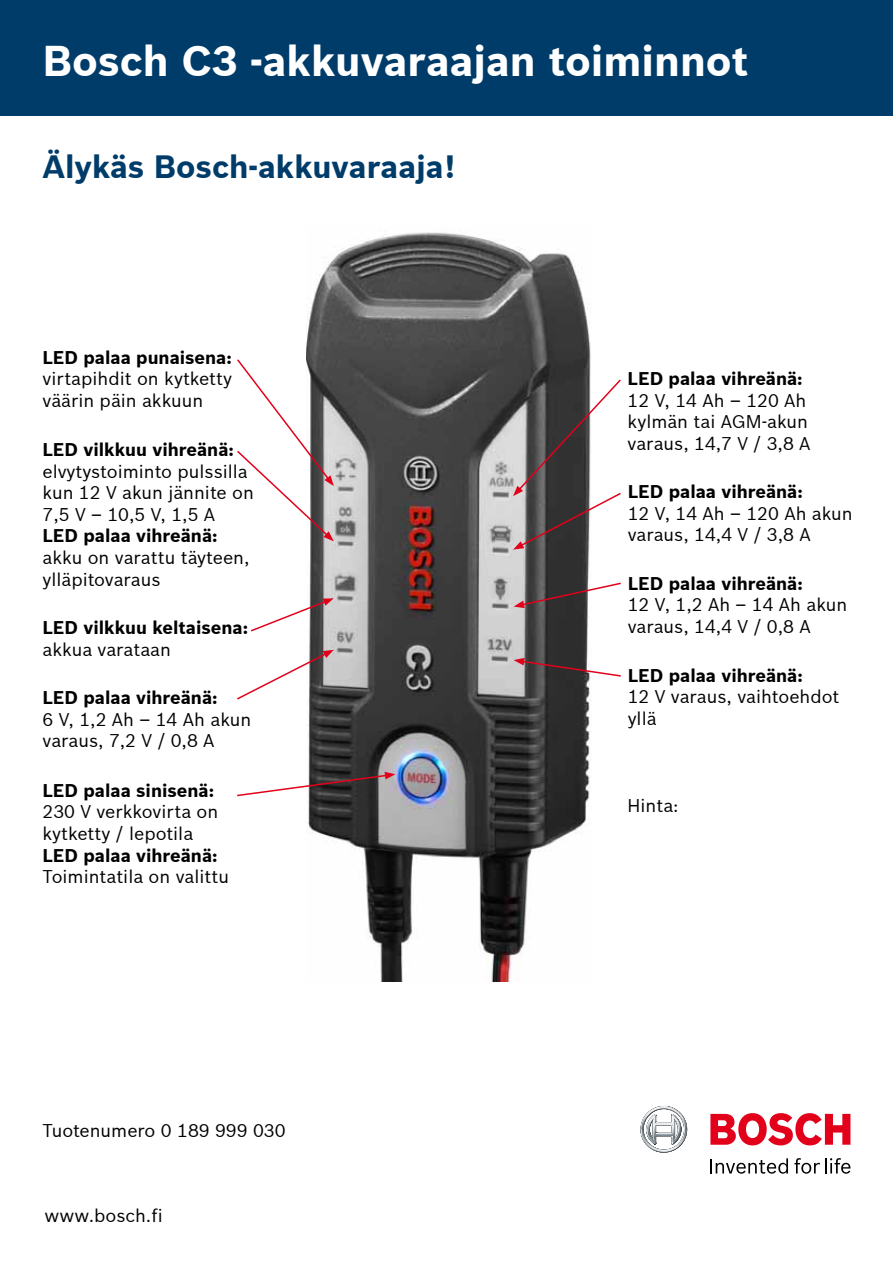
<style>
.page{position:relative;width:893px;height:1263px;background:#fff}
.page>*{position:absolute;margin:0;border:0;box-sizing:border-box;transform-origin:0 0}
.t1{font:700 42px "Bosch Sans";color:#fff}
.t2{font:700 31.5px "Bosch Sans";color:#003c6a}
.t3{font:18px/21.6px "Bosch Sans";color:#000}
.t4{font:700 18px "Bosch Sans";color:#000}
</style>
<div class="page">
<img style="left:307px;top:232px;width:284px;height:750px">
<div style="left:0;top:0;width:893px;height:116px;background:#003c6a"></div>
<svg style="left:640px;top:1106px;width:47px;height:46px"></svg>
<svg style="left:710px;top:1158px;width:78px;height:16px"></svg>
<svg style="left:794px;top:1158px;width:56px;height:16px"></svg>
<svg style="left:710px;top:1113px;width:140px;height:32px"></svg>
<svg style="left:237px;top:772px;width:158px;height:25px"></svg>
<svg style="left:237px;top:650px;width:97px;height:51px"></svg>
<svg style="left:251px;top:598px;width:83px;height:35px"></svg>
<svg style="left:237px;top:358px;width:97px;height:183px"></svg>
<svg style="left:513px;top:378px;width:108px;height:172px"></svg>
<svg style="left:514px;top:581px;width:107px;height:27px"></svg>
<svg style="left:514px;top:658px;width:107px;height:20px"></svg>
<h1 class="t1" style="left:43px;top:35px;width:707px">Bosch C3 -akkuvaraajan toiminnot</h1>
<h2 class="t2" style="left:43px;top:147px;width:414px">Älykäs Bosch-akkuvaraaja!</h2>
<p class="t4" style="left:43px;top:346px;width:191px">LED palaa punaisena:</p>
<p class="t3" style="left:43px;top:368px;width:191px">virtapihdit on kytketty väärin päin akkuun</p>
<p class="t4" style="left:43px;top:438px;width:193px">LED vilkkuu vihreänä:</p>
<p class="t3" style="left:43px;top:460px;width:213px">elvytystoiminto pulssilla kun 12 V akun jännite on<br>7,5 V – 10,5 V, 1,5 A</p>
<p class="t4" style="left:43px;top:525px;width:177px">LED palaa vihreänä:</p>
<p class="t3" style="left:43px;top:546px;width:208px">akku on varattu täyteen, ylläpitovaraus</p>
<p class="t4" style="left:43px;top:617px;width:207px">LED vilkkuu keltaisena:</p>
<p class="t3" style="left:43px;top:638px;width:130px">akkua varataan</p>
<p class="t4" style="left:43px;top:686px;width:177px">LED palaa vihreänä:</p>
<p class="t3" style="left:43px;top:708px;width:210px">6 V, 1,2 Ah – 14 Ah akun varaus, 7,2 V / 0,8 A</p>
<p class="t4" style="left:43px;top:779px;width:173px">LED palaa sinisenä:</p>
<p class="t3" style="left:43px;top:801px;width:177px">230 V verkkovirta on kytketty / lepotila</p>
<p class="t4" style="left:43px;top:844px;width:177px">LED palaa vihreänä:</p>
<p class="t3" style="left:43px;top:866px;width:188px">Toimintatila on valittu</p>
<p class="t3" style="left:43px;top:1119px;width:245px">Tuotenumero 0 189 999 030</p>
<p class="t3" style="left:45px;top:1204px;width:120px">www.bosch.fi</p>
<p class="t4" style="left:628px;top:368px;width:177px">LED palaa vihreänä:</p>
<p class="t3" style="left:628px;top:389px;width:184px">12 V, 14 Ah – 120 Ah kylmän tai AGM-akun varaus, 14,7 V / 3,8 A</p>
<p class="t4" style="left:628px;top:480px;width:177px">LED palaa vihreänä:</p>
<p class="t3" style="left:628px;top:502px;width:227px">12 V, 14 Ah – 120 Ah akun varaus, 14,4 V / 3,8 A</p>
<p class="t4" style="left:628px;top:572px;width:177px">LED palaa vihreänä:</p>
<p class="t3" style="left:628px;top:594px;width:221px">12 V, 1,2 Ah – 14 Ah akun varaus, 14,4 V / 0,8 A</p>
<p class="t4" style="left:628px;top:664px;width:177px">LED palaa vihreänä:</p>
<p class="t3" style="left:628px;top:686px;width:213px">12 V varaus, vaihtoehdot yllä</p>
<p class="t3" style="left:628px;top:794px;width:53px">Hinta:</p>
</div>
